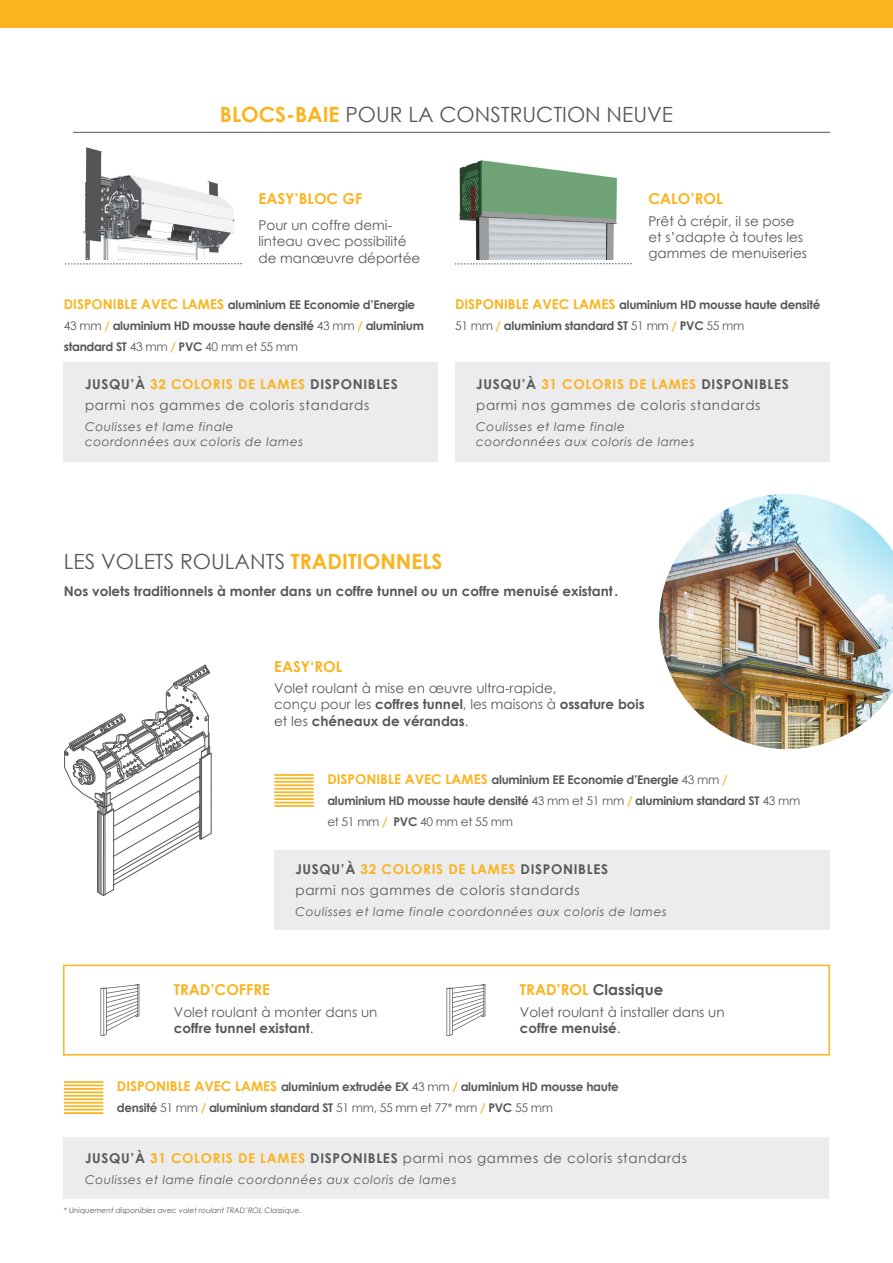
<style>
.page{position:relative;width:893px;height:1263px;background:#fff}
.page>*{position:absolute;margin:0;border:0;box-sizing:border-box;transform-origin:0 0}
.Titre_gris{font:21px "Century Gothic";color:#57585a}
.t1{font:700 15px "Century Gothic";color:#fbb31e}
.t2{font:700 15px "Century Gothic";color:#57585a}
.t3{font:13.5px/16.2px "Century Gothic";color:#57585a}
.t4{font:13.5px/21px "Century Gothic";letter-spacing:.05em;color:#57585a}
.Titre_gris-2{font:700 13.5px "Century Gothic";color:#57585a}
.t5{font:700 12px/21px "Century Gothic";letter-spacing:-.025em;color:#57585a}
.t6{font:italic 12px/14.4px "Century Gothic";letter-spacing:.05em;color:#57585a}
.t7{font:italic 7.5px "Century Gothic";color:#57585a}
.s1{font-weight:700;color:#fbb31e}
.s2{font-size:13.5px;color:#fbb31e}
.s3{font-weight:400}
.s4{color:#fbb31e}
.s5{font-weight:700}
</style>
<div class="page">
<div style="left:63px;top:965px;width:767px;height:90px;border:2px solid #fbb31e"></div>
<svg style="left:64px;top:665px;width:148px;height:231px"></svg>
<hr style="left:73px;top:132px;width:757px;height:1px;background:#57585a">
<svg style="left:455px;top:263px;width:177px;height:1px"></svg>
<svg style="left:65px;top:263px;width:177px;height:1px"></svg>
<img style="left:82px;top:147px;width:153px;height:113px">
<img style="left:459px;top:160px;width:159px;height:100px">
<div style="left:0;top:0;width:893px;height:27px;background:#fbb31e"></div>
<div style="left:64px;top:363px;width:374px;height:99px;background:#ececee"></div>
<div style="left:455px;top:363px;width:374px;height:99px;background:#ececee"></div>
<div style="left:274px;top:850px;width:555px;height:80px;background:#ececee"></div>
<div style="left:64px;top:1137px;width:765px;height:62px;background:#ececee"></div>
<svg style="left:100px;top:984px;width:39px;height:52px"></svg>
<svg style="left:446px;top:984px;width:39px;height:52px"></svg>
<hr style="left:274px;top:791px;width:40px;height:2px;background:#fbb31e">
<hr style="left:274px;top:788px;width:40px;height:2px;background:#fbb31e">
<hr style="left:274px;top:784px;width:40px;height:2px;background:#fbb31e">
<hr style="left:274px;top:781px;width:40px;height:2px;background:#fbb31e">
<hr style="left:274px;top:777px;width:40px;height:2px;background:#fbb31e">
<hr style="left:274px;top:774px;width:40px;height:2px;background:#fbb31e">
<hr style="left:274px;top:805px;width:40px;height:2px;background:#fbb31e">
<hr style="left:274px;top:802px;width:40px;height:1px;background:#fbb31e">
<hr style="left:274px;top:798px;width:40px;height:2px;background:#fbb31e">
<hr style="left:274px;top:795px;width:40px;height:1px;background:#fbb31e">
<hr style="left:64px;top:1098px;width:40px;height:2px;background:#fbb31e">
<hr style="left:64px;top:1095px;width:40px;height:2px;background:#fbb31e">
<hr style="left:64px;top:1091px;width:40px;height:2px;background:#fbb31e">
<hr style="left:64px;top:1088px;width:40px;height:2px;background:#fbb31e">
<hr style="left:64px;top:1084px;width:40px;height:2px;background:#fbb31e">
<hr style="left:64px;top:1081px;width:40px;height:2px;background:#fbb31e">
<hr style="left:64px;top:1112px;width:40px;height:2px;background:#fbb31e">
<hr style="left:64px;top:1109px;width:40px;height:1px;background:#fbb31e">
<hr style="left:64px;top:1105px;width:40px;height:2px;background:#fbb31e">
<hr style="left:64px;top:1102px;width:40px;height:1px;background:#fbb31e">
<img style="left:659px;top:494px;width:234px;height:255px">
<p class="Titre_gris" style="left:220px;top:100px;width:455px"><span class="s1">BLOCS-BAIE</span> POUR LA CONSTRUCTION NEUVE</p>
<p class="t1" style="left:259px;top:187px;width:105px">EASY’BLOC GF</p>
<p class="t3" style="left:259px;top:217px;width:163px">Pour un coffre demi&shy;linteau avec possibilité de manœuvre déportée</p>
<p class="t5" style="left:64px;top:293px;width:362px"><span class="s2">DISPONIBLE AVEC LAMES</span> aluminium EE Economie d’Energie<br><span class="s3">43 mm</span> <span class="s4">/</span> aluminium HD mousse haute densité <span class="s3">43 mm</span> <span class="s4">/</span> aluminium standard ST <span class="s3">43 mm</span> <span class="s4">/</span> PVC <span class="s3">40 mm et 55 mm</span></p>
<p class="t4" style="left:85px;top:374px;width:314px"><span class="s5">JUSQU’À</span> <span class="s1">32 COLORIS DE LAMES</span> <span class="s5">DISPONIBLES </span>parmi nos gammes de coloris standards</p>
<p class="t6" style="left:85px;top:420px;width:220px">Coulisses et lame finale coordonnées aux coloris de lames</p>
<p class="t1" style="left:648px;top:187px;width:76px">CALO’ROL</p>
<p class="t3" style="left:648px;top:213px;width:160px">Prêt à crépir, il se pose et s’adapte à toutes les gammes de menuiseries</p>
<p class="t5" style="left:455px;top:293px;width:367px"><span class="s2">DISPONIBLE AVEC LAMES</span> aluminium HD mousse haute densité<br><span class="s3">51 mm</span> <span class="s4">/</span> aluminium standard ST <span class="s3">51 mm</span> <span class="s4">/</span> PVC <span class="s3">55 mm</span></p>
<p class="t4" style="left:476px;top:374px;width:314px"><span class="s5">JUSQU’À</span> <span class="s1">31 COLORIS DE LAMES</span> <span class="s5">DISPONIBLES </span>parmi nos gammes de coloris standards</p>
<p class="t6" style="left:476px;top:420px;width:220px">Coulisses et lame finale coordonnées aux coloris de lames</p>
<p class="Titre_gris" style="left:64px;top:546px;width:380px">LES VOLETS ROULANTS <span class="s1">TRADITIONNELS</span></p>
<p class="Titre_gris-2" style="left:64px;top:580px;width:556px">Nos volets traditionnels à monter dans un coffre tunnel ou un coffre menuisé existant.</p>
<p class="t1" style="left:274px;top:655px;width:70px">EASY‘ROL</p>
<p class="t3" style="left:274px;top:680px;width:372px">Volet roulant à mise en œuvre ultra-rapide,<br>conçu pour les <span class="s5">coffres tunnel</span>, les maisons à <span class="s5">ossature bois </span>et les <span class="s5">chéneaux de vérandas</span>.</p>
<p class="t5" style="left:327px;top:769px;width:474px"><span class="s2">DISPONIBLE AVEC LAMES</span> aluminium EE Economie d’Energie <span class="s3">43 mm</span> <span class="s4">/<br></span>aluminium HD mousse haute densité <span class="s3">43 mm et 51 mm</span> <span class="s4">/</span> aluminium standard ST <span class="s3">43 mm et 51 mm</span> <span class="s4">/</span> PVC <span class="s3">40 mm et 55 mm</span></p>
<p class="t4" style="left:295px;top:859px;width:314px"><span class="s5">JUSQU’À</span> <span class="s1">32 COLORIS DE LAMES</span> <span class="s5">DISPONIBLES </span>parmi nos gammes de coloris standards</p>
<p class="t6" style="left:295px;top:904px;width:373px">Coulisses et lame finale coordonnées aux coloris de lames</p>
<p class="t1" style="left:174px;top:978px;width:98px">TRAD’COFFRE</p>
<p class="t3" style="left:174px;top:1004px;width:205px">Volet roulant à monter dans un <span class="s5">coffre tunnel existant</span>.</p>
<p class="t2" style="left:520px;top:978px;width:145px"><span class="s4">TRAD’ROL</span> Classique</p>
<p class="t3" style="left:520px;top:1004px;width:206px">Volet roulant à installer dans un <span class="s5">coffre menuisé</span>.</p>
<p class="t5" style="left:117px;top:1076px;width:503px"><span class="s2">DISPONIBLE AVEC LAMES</span> aluminium extrudée EX <span class="s3">43 mm</span> <span class="s4">/</span> aluminium HD mousse haute densité <span class="s3">51 mm</span> <span class="s4">/</span> aluminium standard ST <span class="s3">51 mm, 55 mm et 77* mm</span> <span class="s4">/</span> PVC <span class="s3">55 mm</span></p>
<p class="t4" style="left:85px;top:1147px;width:603px"><span class="s5">JUSQU’À</span> <span class="s1">31 COLORIS DE LAMES</span> <span class="s5">DISPONIBLES</span> parmi nos gammes de coloris standards</p>
<p class="t6" style="left:85px;top:1172px;width:373px">Coulisses et lame finale coordonnées aux coloris de lames</p>
<p class="t7" style="left:64px;top:1205px;width:239px">* Uniquement disponibles avec volet roulant TRAD’ROL Classique.</p>
</div>
